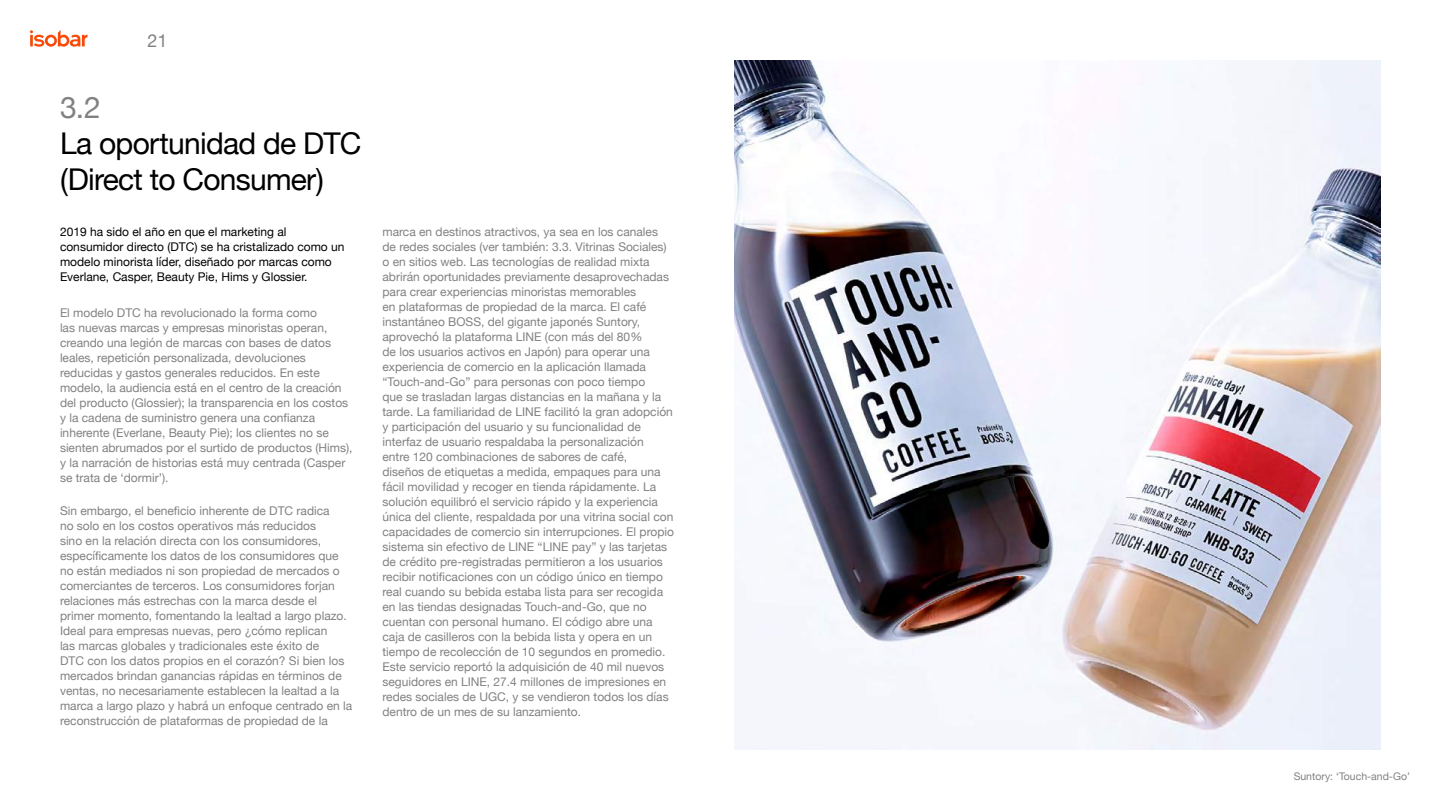
<style>
.page{position:relative;width:1440px;height:810px;background:#fff}
.page>*{position:absolute;margin:0;border:0;box-sizing:border-box;transform-origin:0 0}
.t1{font:30px "Helvetica Neue";letter-spacing:-.025em;color:#000}
.t2{font:30px "Helvetica Neue";color:#818181}
.t3{font:18px "Helvetica Neue";color:#818181}
.t4{font:12px/15px "Helvetica Neue";color:#818181}
.t5{font:12px/15px "Helvetica Neue";color:#000}
.t6{font:10.5px "Helvetica Neue";color:#818181}
</style>
<div class="page">
<svg style="left:30px;top:30px;width:57px;height:17px"></svg>
<img style="left:735px;top:60px;width:645px;height:690px">
<h2 class="t3" style="left:148px;top:27px;width:22px">21</h2>
<h1 class="t2" style="left:60px;top:85px;width:42px">3.2</h1>
<h1 class="t1" style="left:60px;top:121px;width:303px">La oportunidad de DTC</h1>
<h1 class="t1" style="left:60px;top:157px;width:265px">(Direct to Consumer)</h1>
<p class="t5" style="left:60px;top:225px;width:286px">2019 ha sido el año en que el marketing al consumidor directo (DTC) se ha cristalizado como un modelo minorista líder, diseñado por marcas como Everlane, Casper, Beauty Pie, Hims y Glossier.</p>
<p class="t4" style="left:60px;top:306px;width:294px">El modelo DTC ha revolucionado la forma como<br>las nuevas marcas y empresas minoristas operan, creando una legión de marcas con bases de datos leales, repetición personalizada, devoluciones reducidas y gastos generales reducidos. En este modelo, la audiencia está en el centro de la creación del producto (Glossier); la transparencia en los costos y la cadena de suministro genera una confianza inherente (Everlane, Beauty Pie); los clientes no se sienten abrumados por el surtido de productos (Hims), y la narración de historias está muy centrada (Casper se trata de ‘dormir’).</p>
<p class="t4" style="left:60px;top:504px;width:294px">Sin embargo, el beneficio inherente de DTC radica<br>no solo en los costos operativos más reducidos<br>sino en la relación directa con los consumidores, específicamente los datos de los consumidores que no están mediados ni son propiedad de mercados o comerciantes de terceros. Los consumidores forjan relaciones más estrechas con la marca desde el primer momento, fomentando la lealtad a largo plazo.<br>Ideal para empresas nuevas, pero ¿cómo replican<br>las marcas globales y tradicionales este éxito de<br>DTC con los datos propios en el corazón? Si bien los mercados brindan ganancias rápidas en términos de ventas, no necesariamente establecen la lealtad a la marca a largo plazo y habrá un enfoque centrado en la reconstrucción de plataformas de propiedad de la</p>
<p class="t4" style="left:382px;top:225px;width:293px">marca en destinos atractivos, ya sea en los canales de redes sociales (ver también: 3.3. Vitrinas Sociales) o en sitios web. Las tecnologías de realidad mixta abrirán oportunidades previamente desaprovechadas para crear experiencias minoristas memorables<br>en plataformas de propiedad de la marca. El café instantáneo BOSS, del gigante japonés Suntory, aprovechó la plataforma LINE (con más del 80%<br>de los usuarios activos en Japón) para operar una experiencia de comercio en la aplicación llamada “Touch-and-Go” para personas con poco tiempo<br>que se trasladan largas distancias en la mañana y la tarde. La familiaridad de LINE facilitó la gran adopción y participación del usuario y su funcionalidad de interfaz de usuario respaldaba la personalización<br>entre 120 combinaciones de sabores de café,<br>diseños de etiquetas a medida, empaques para una fácil movilidad y recoger en tienda rápidamente. La solución equilibró el servicio rápido y la experiencia única del cliente, respaldada por una vitrina social con capacidades de comercio sin interrupciones. El propio sistema sin efectivo de LINE “LINE pay” y las tarjetas de crédito pre-registradas permitieron a los usuarios recibir notificaciones con un código único en tiempo real cuando su bebida estaba lista para ser recogida en las tiendas designadas Touch-and-Go, que no cuentan con personal humano. El código abre una caja de casilleros con la bebida lista y opera en un tiempo de recolección de 10 segundos en promedio.<br>Este servicio reportó la adquisición de 40 mil nuevos seguidores en LINE, 27.4 millones de impresiones en redes sociales de UGC, y se vendieron todos los días dentro de un mes de su lanzamiento.</p>
<p class="t6" style="left:1294px;top:769px;width:118px">Suntory: ‘Touch-and-Go’</p>
</div>
